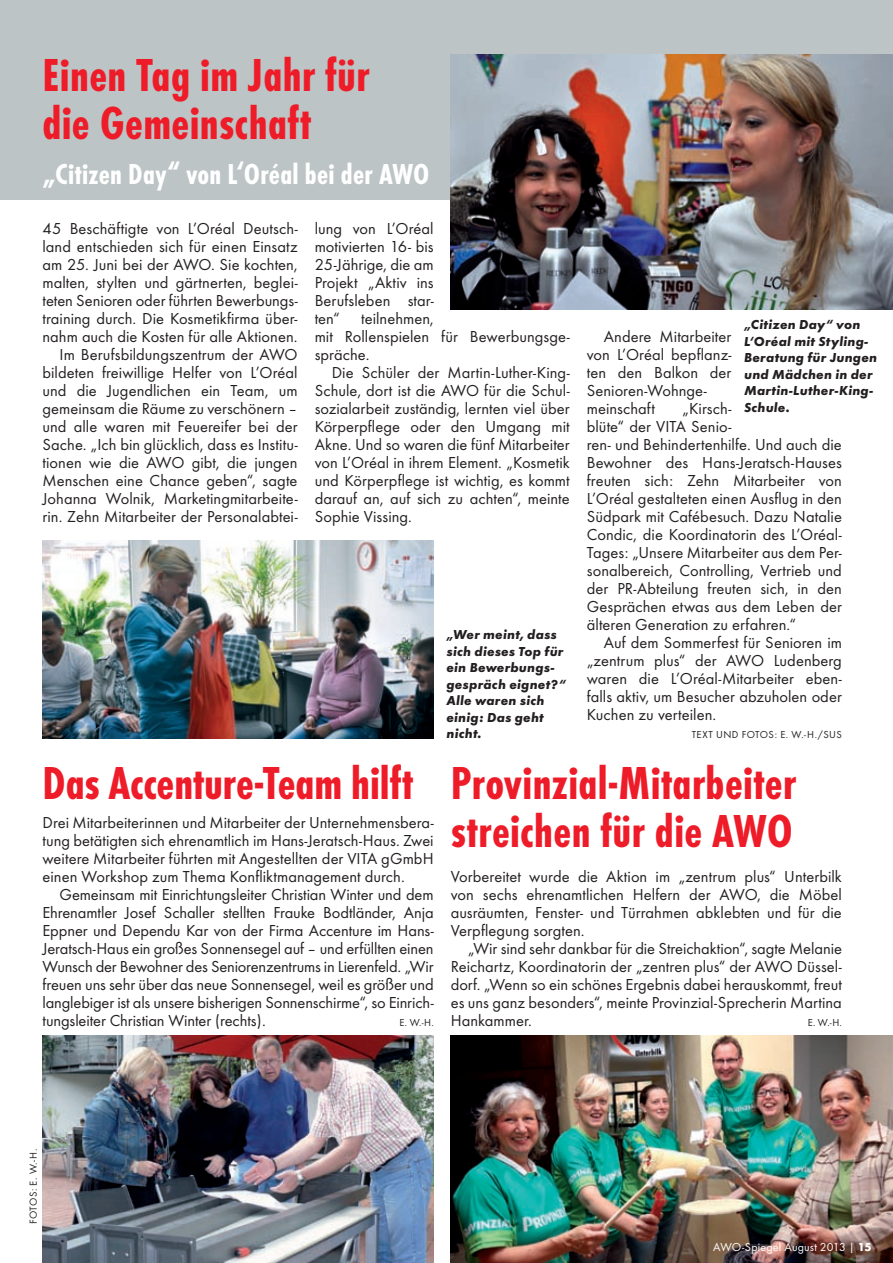
<style>
.page{position:relative;width:893px;height:1263px;background:#fff}
.page>*{position:absolute;margin:0;border:0;box-sizing:border-box;transform-origin:0 0}
.t1{font:700 condensed 48px/48px "Futura T";letter-spacing:.005em;color:#ee1c28}
.t2{font:700 condensed 30px "Futura T";letter-spacing:.01em;color:#fff}
.t3{font:16.5px/18px "Futura T";color:#231f20;text-align:justify}
.t4{font:italic 700 13.5px/16.5px "Futura T";letter-spacing:.015em;color:#231f20}
.t5{font:12px "Futura T";letter-spacing:.015em;color:#fff}
.t6{font:10.5px "Futura T";letter-spacing:.045em;color:#231f20}
.s1{font-weight:700}
</style>
<div class="page">
<div style="left:0;top:0;width:893px;height:200px;background:#bcc4c5"></div>
<img style="left:43px;top:540px;width:391px;height:198px">
<img style="left:451px;top:1035px;width:442px;height:228px">
<img style="left:451px;top:54px;width:442px;height:255px">
<img style="left:43px;top:1035px;width:391px;height:228px">
<h1 class="t1" style="left:43px;top:51px;width:329px">Einen Tag im Jahr für die Gemeinschaft</h1>
<h2 class="t2" style="left:43px;top:156px;width:389px">„Citizen Day“ von L‘Oréal bei der AWO</h2>
<p class="t3" style="left:43px;top:219px;width:257px;text-align:right">45 Beschäftigte von L’Oréal Deutsch&shy;land entschieden sich für einen Einsatz am 25. Juni bei der AWO. Sie kochten, malten, stylten und gärtnerten, beglei&shy;teten Senioren oder führten Bewerbungs&shy;training durch. Die Kosmetikfirma über&shy;nahm auch die Kosten für alle Aktionen.<br>Im Berufsbildungszentrum der AWO bildeten freiwillige Helfer von L’Oréal und die Jugendlichen ein Team, um gemeinsam die Räume zu verschönern – und alle waren mit Feuereifer bei der Sache. „Ich bin glücklich, dass es Institu&shy;tionen wie die AWO gibt, die jungen Menschen eine Chance geben“, sagte Johanna Wolnik, Marketingmitarbeite&shy;rin. Zehn Mitarbeiter der Personalabtei-</p>
<p class="t3" style="left:315px;top:219px;width:121px">lung von L’Oréal motivierten 16- bis 25-Jährige, die am Projekt „Aktiv ins Berufsleben star&shy;ten“</p>
<p class="t3" style="left:315px;top:309px;width:257px;text-align:left;text-indent:46px">teilnehmen,<br>mit Rollenspielen für Bewerbungsge&shy;spräche.</p>
<p class="t3" style="left:315px;top:363px;width:257px;text-indent:17px">Die Schüler der Martin-Luther-King-Schule, dort ist die AWO für die Schul&shy;sozialarbeit zuständig, lernten viel über Körperpflege oder den Umgang mit Akne. Und so waren die fünf Mitarbeiter von L’Oréal in ihrem Element. „Kosmetik und Körperpflege ist wichtig, es kommt darauf an, auf sich zu achten“, meinte Sophie Vissing.</p>
<p class="t4" style="left:446px;top:627px;width:121px">„Wer meint, dass sich dieses Top für ein Bewerbungs&shy;gespräch eignet?“<br>Alle waren sich einig: Das geht nicht.</p>
<p class="t4" style="left:744px;top:316px;width:134px">„Citizen Day“ von<br>L‘Oréal mit Styling-<br>Beratung für Jungen und Mädchen in der<br>Martin-Luther-King-<br>Schule.</p>
<p class="t3" style="left:587px;top:327px;width:146px;text-align:left;text-indent:17px">Andere Mitarbeiter von L’Oréal bepflanz&shy;ten den Balkon der<br>Senioren-Wohnge&shy;meinschaft</p>
<p class="t3" style="left:587px;top:399px;width:257px;text-align:left;text-indent:95px">„Kirsch-<br>blüte“ der VITA Senio-<br>ren- und Behindertenhilfe. Und auch die Bewohner des Hans-Jeratsch-Hauses freuten sich: Zehn Mitarbeiter von L’Oréal gestalteten einen Ausflug in den Südpark mit Cafébesuch. Dazu Natalie Condic, die Koordinatorin des L’Oréal-Tages: „Unsere Mitarbeiter aus dem Per&shy;sonalbereich, Controlling, Vertrieb und der PR-Abteilung freuten sich, in den Gesprächen etwas aus dem Leben der älteren Generation zu erfahren.“</p>
<p class="t3" style="left:587px;top:633px;width:257px;text-indent:17px">Auf dem Sommerfest für Senioren im „zentrum plus“ der AWO Ludenberg waren die L’Oréal-Mitarbeiter eben&shy;falls aktiv, um Besucher abzuholen oder Kuchen zu verteilen.</p>
<p class="t6" style="left:692px;top:728px;width:33px">Text und</p>
<p class="t6" style="left:742px;top:728px;width:13px">Fotos</p>
<p class="t6" style="left:775px;top:728px;width:69px">: E. W.-H./SuS</p>
<h1 class="t1" style="left:43px;top:758px;width:372px">Das Accenture-Team hilft</h1>
<p class="t3" style="left:43px;top:813px;width:393px">Drei Mitarbeiterinnen und Mitarbeiter der Unternehmensbera&shy;tung betätigten sich ehrenamtlich im Hans-Jeratsch-Haus. Zwei weitere Mitarbeiter führten mit Angestellten der VITA gGmbH einen Workshop zum Thema Konfliktmanagement durch.</p>
<p class="t3" style="left:43px;top:885px;width:393px;text-indent:17px">Gemeinsam mit Einrichtungsleiter Christian Winter und dem Ehrenamtler Josef Schaller stellten Frauke Bodtländer, Anja Eppner und Dependu Kar von der Firma Accenture im Hans-Jeratsch-Haus ein großes Sonnensegel auf – und erfüllten einen Wunsch der Bewohner des Seniorenzentrums in Lierenfeld. „Wir freuen uns sehr über das neue Sonnensegel, weil es größer und langlebiger ist als unsere bisherigen Sonnenschirme“, so Einrich&shy;tungsleiter Christian Winter (rechts).</p>
<p class="t6" style="left:400px;top:1016px;width:36px">E. W.-H.</p>
<h1 class="t1" style="left:451px;top:758px;width:347px">Provinzial-Mitarbeiter streichen für die AWO</h1>
<p class="t3" style="left:451px;top:867px;width:393px">Vorbereitet wurde die Aktion im „zentrum plus“ Unterbilk von sechs ehrenamtlichen Helfern der AWO, die Möbel ausräumten, Fenster- und Türrahmen abklebten und für die Verpflegung sorgten.</p>
<p class="t3" style="left:451px;top:939px;width:393px;text-indent:17px">„Wir sind sehr dankbar für die Streichaktion“, sagte Melanie Reichartz, Koordinatorin der „zentren plus“ der AWO Düssel&shy;dorf. „Wenn so ein schönes Ergebnis dabei herauskommt, freut es uns ganz besonders“, meinte Provinzial-Sprecherin Martina Hankammer.</p>
<p class="t6" style="left:808px;top:1016px;width:36px">E. W.-H.</p>
<p class="t6" style="left:27px;top:1224px;width:77px;rotate:-90deg">Fotos: E. W.-H.</p>
<p class="t5" style="left:713px;top:1240px;width:160px">AWO-Spiegel August 2013 | <span class="s1">15</span></p>
</div>
